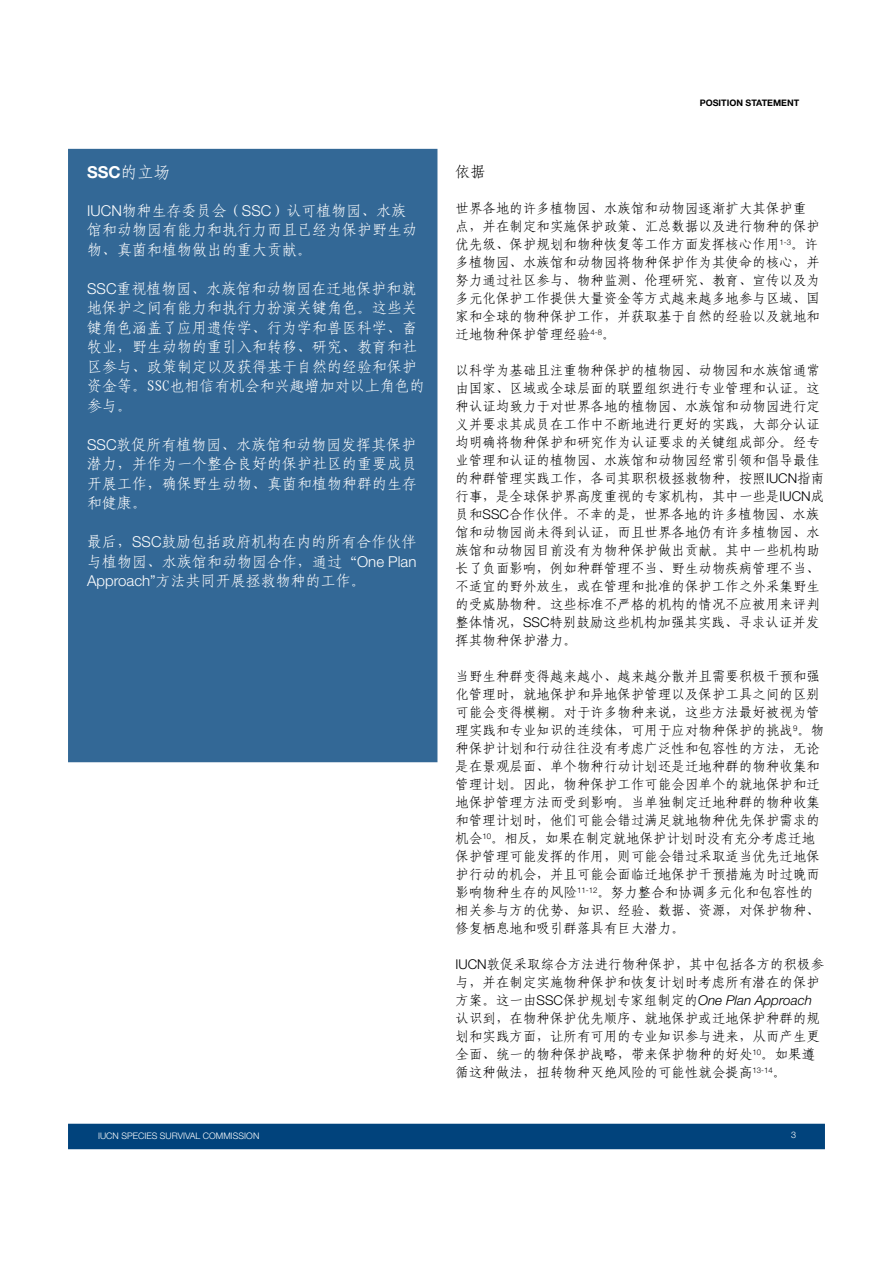
<style>
.page{position:relative;width:893px;height:1263px;background:#fff}
.page>*{position:absolute;margin:0;border:0;box-sizing:border-box;transform-origin:0 0}
.t1{font:700 16.5px "Helvetica Neue LT Std";color:#fff}
.t2{font:15px/19.5px "Fang Song GB2312";color:#fff}
.t3{font:15px "Fang Song GB2312";color:#000}
.t4{font:13.5px/18px "Fang Song GB2312";color:#000}
.t5{font:300 9px "Helvetica Neue LT Std";color:#fff}
.t6{font:700 9px "Helvetica Neue LT Std";color:#000}
.s1{font-family:"Fang Song GB2312";font-weight:400}
.s2{font-family:"Helvetica Neue LT Std";font-weight:300}
.s3{font-family:"Helvetica Neue LT Std";font-weight:300;font-style:italic}
</style>
<div class="page">
<div style="left:68px;top:1124px;width:757px;height:25px;background:#01437c"></div>
<div style="left:68px;top:149px;width:369px;height:613px;background:#336896"></div>
<p class="t1" style="left:87px;top:162px;width:85px">SSC<span class="s1">的立场</span></p>
<p class="t2" style="left:87px;top:201px;width:331px"><span class="s2">IUCN</span>物种生存委员会（<span class="s2">SSC</span>）认可植物园、水族馆和动物园有能力和执行力而且已经为保护野生动物、真菌和植物做出的重大贡献。</p>
<p class="t2" style="left:87px;top:279px;width:339px"><span class="s2">SSC</span>重视植物园、水族馆和动物园在迁地保护和就地保护之间有能力和执行力扮演关键角色。这些关键角色涵盖了应用遗传学、行为学和兽医科学、畜牧业，野生动物的重引入和转移、研究、教育和社区参与、政策制定以及获得基于自然的经验和保护资金等。SSC也相信有机会和兴趣增加对以上角色的参与。</p>
<p class="t2" style="left:87px;top:435px;width:331px;text-align:justify"><span class="s2">SSC</span>敦促所有植物园、水族馆和动物园发挥其保护潜力，并作为一个整合良好的保护社区的重要成员开展工作，确保野生动物、真菌和植物种群的生存和健康。</p>
<p class="t2" style="left:87px;top:532px;width:331px;text-align:justify">最后，<span class="s2">SSC</span>鼓励包括政府机构在内的所有合作伙伴与植物园、水族馆和动物园合作，通过“<span class="s2">One Plan Approach”</span>方法共同开展拯救物种的工作。</p>
<p class="t5" style="left:98px;top:1130px;width:163px">IUCN SPECIES SURVIVAL COMMISSION</p>
<p class="t6" style="left:700px;top:98px;width:101px">POSITION STATEMENT</p>
<p class="t3" style="left:455px;top:164px;width:31px">依据</p>
<p class="t4" style="left:455px;top:199px;width:366px">世界各地的许多植物园、水族馆和动物园逐渐扩大其保护重点，并在制定和实施保护政策、汇总数据以及进行物种的保护优先级、保护规划和物种恢复等工作方面发挥核心作用<sup>1-3</sup>。许多植物园、水族馆和动物园将物种保护作为其使命的核心，并努力通过社区参与、物种监测、伦理研究、教育、宣传以及为多元化保护工作提供大量资金等方式越来越多地参与区域、国家和全球的物种保护工作，并获取基于自然的经验以及就地和迁地物种保护管理经验<sup>4-8</sup>。</p>
<p class="t4" style="left:455px;top:361px;width:370px">以科学为基础且注重物种保护的植物园、动物园和水族馆通常由国家、区域或全球层面的联盟组织进行专业管理和认证。这种认证均致力于对世界各地的植物园、水族馆和动物园进行定义并要求其成员在工作中不断地进行更好的实践，大部分认证均明确将物种保护和研究作为认证要求的关键组成部分。经专业管理和认证的植物园、水族馆和动物园经常引领和倡导最佳的种群管理实践工作，各司其职积极拯救物种，按照<span class="s2">IUCN</span>指南行事，是全球保护界高度重视的专家机构，其中一些是<span class="s2">IUCN</span>成员和<span class="s2">SSC</span>合作伙伴。不幸的是，世界各地的许多植物园、水族馆和动物园尚未得到认证，而且世界各地仍有许多植物园、水族馆和动物园目前没有为物种保护做出贡献。其中一些机构助长了负面影响，例如种群管理不当、野生动物疾病管理不当、不适宜的野外放生，或在管理和批准的保护工作之外采集野生的受威胁物种。这些标准不严格的机构的情况不应被用来评判整体情况，<span class="s2">SSC</span>特别鼓励这些机构加强其实践、寻求认证并发挥其物种保护潜力。</p>
<p class="t4" style="left:455px;top:667px;width:370px">当野生种群变得越来越小、越来越分散并且需要积极干预和强化管理时，就地保护和异地保护管理以及保护工具之间的区别可能会变得模糊。对于许多物种来说，这些方法最好被视为管理实践和专业知识的连续体，可用于应对物种保护的挑战<sup>9</sup>。物种保护计划和行动往往没有考虑广泛性和包容性的方法，无论是在景观层面、单个物种行动计划还是迁地种群的物种收集和管理计划。因此，物种保护工作可能会因单个的就地保护和迁地保护管理方法而受到影响。当单独制定迁地种群的物种收集和管理计划时，他们可能会错过满足就地物种优先保护需求的机会<sup>10</sup>。相反，如果在制定就地保护计划时没有充分考虑迁地保护管理可能发挥的作用，则可能会错过采取适当优先迁地保护行动的机会，并且可能会面临迁地保护干预措施为时过晚而影响物种生存的风险<sup>11-12</sup>。努力整合和协调多元化和包容性的相关参与方的优势、知识、经验、数据、资源，对保护物种、修复栖息地和吸引群落具有巨大潜力。</p>
<p class="t4" style="left:455px;top:955px;width:370px"><span class="s2">IUCN</span>敦促采取综合方法进行物种保护，其中包括各方的积极参与，并在制定实施物种保护和恢复计划时考虑所有潜在的保护方案。这一由<span class="s2">SSC</span>保护规划专家组制定的<span class="s3">One Plan Approach</span>认识到，在物种保护优先顺序、就地保护或迁地保护种群的规划和实践方面，让所有可用的专业知识参与进来，从而产生更全面、统一的物种保护战略，带来保护物种的好处<sup>10</sup>。如果遵循这种做法，扭转物种灭绝风险的可能性就会提高<sup>13-14</sup>。</p>
<p class="t5" style="left:791px;top:1129px;width:7px">3</p>
</div>
